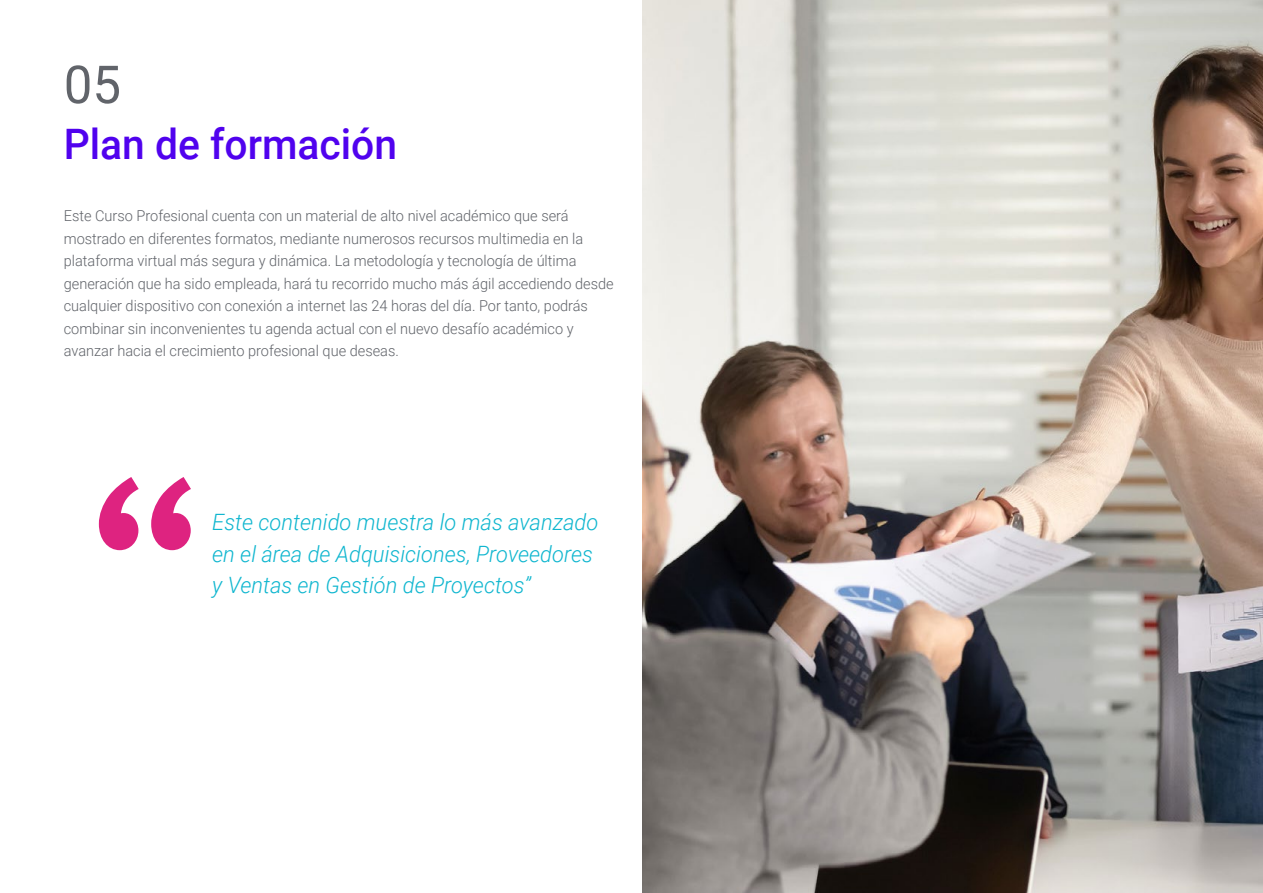
<style>
.page{position:relative;width:1263px;height:893px;background:#fff}
.page>*{position:absolute;margin:0;border:0;box-sizing:border-box;transform-origin:0 0}
.t1{font:52.5px "Roboto";color:#61646a}
.t2{font:500 42px "Roboto";color:#5002ee}
.t3{font:italic 300 22.5px/31.5px "Roboto";color:#0fb6cf}
.t4{font:300 15px/22.5px "Roboto";color:#61646a}
</style>
<div class="page">
<svg style="left:99px;top:477px;width:92px;height:73px"></svg>
<img style="left:642px;top:0;width:621px;height:893px">
<h1 class="t1" style="left:64px;top:48px;width:59px">05</h1>
<h2 class="t2" style="left:64px;top:115px;width:335px">Plan de formación</h2>
<p class="t4" style="left:64px;top:204px;width:551px">Este Curso Profesional cuenta con un material de alto nivel académico que será mostrado en diferentes formatos, mediante numerosos recursos multimedia en la plataforma virtual más segura y dinámica. La metodología y tecnología de última generación que ha sido empleada, hará tu recorrido mucho más ágil accediendo desde cualquier dispositivo con conexión a internet las 24 horas del día. Por tanto, podrás combinar sin inconvenientes tu agenda actual con el nuevo desafío académico y avanzar hacia el crecimiento profesional que deseas.</p>
<h3 class="t3" style="left:212px;top:506px;width:388px">Este contenido muestra lo más avanzado en el área de Adquisiciones, Proveedores y Ventas en Gestión de Proyectos”</h3>
</div>
